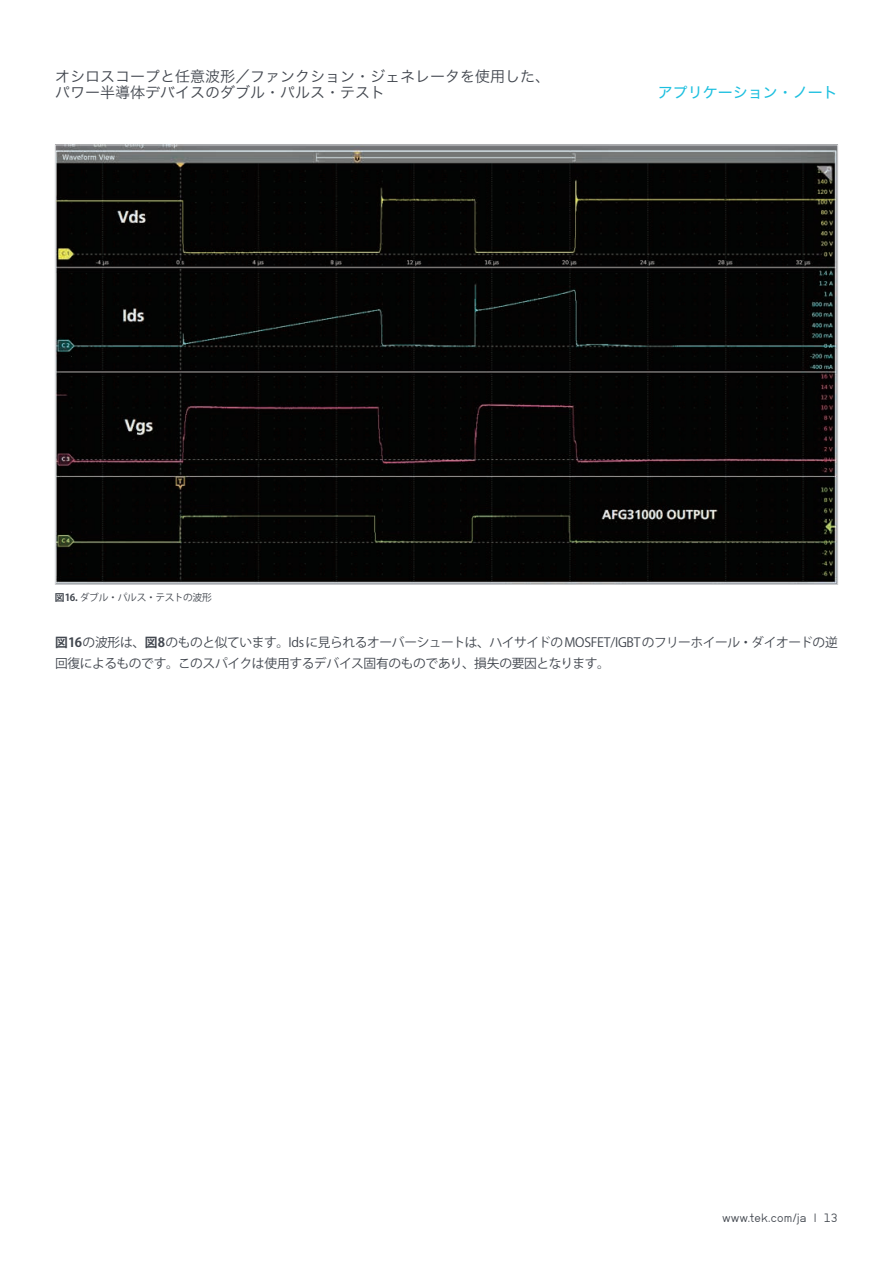
<style>
.page{position:relative;width:893px;height:1263px;background:#fff}
.page>*{position:absolute;margin:0;border:0;box-sizing:border-box;transform-origin:0 0}
.t1{font:15px/16.5px "Hira Kaku Std W3";color:#41464e}
.t2{font:15px "Hira Kaku Std W4";color:#1cbfdf}
.t3{font:12.75px/20.2px "Koz Go Pro";letter-spacing:-.03em;color:#41464e}
.t4{font:12px "Neubau Grotesk Nor";letter-spacing:.015em;color:#41464e}
.t5{font:9.75px "Koz Go Pro";letter-spacing:-.025em;color:#41464e}
.s1{font-weight:700}
</style>
<div class="page">
<img style="left:57px;top:147px;width:779px;height:436px">
<p class="t1" style="left:55px;top:68px;width:497px">オシロスコープと任意波形／ファンクション・ジェネレータを使用した、パワー半導体デバイスのダブル・パルス・テスト</p>
<p class="t2" style="left:658px;top:81px;width:181px">アプリケーション・ノート</p>
<p class="t5" style="left:55px;top:591px;width:159px"><span class="s1">図16.</span> ダブル・パルス・テストの波形</p>
<p class="t3" style="left:55px;top:633px;width:784px"><span class="s1">図16</span>の波形は、<span class="s1">図8</span>のものと似ています。Idsに見られるオーバーシュートは、ハイサイドのMOSFET/IGBTのフリーホイール・ダイオードの逆回復によるものです。このスパイクは使用するデバイス固有のものであり、損失の要因となります。</p>
<p class="t4" style="left:722px;top:1211px;width:117px">www.tek.com/ja | 13</p>
</div>
